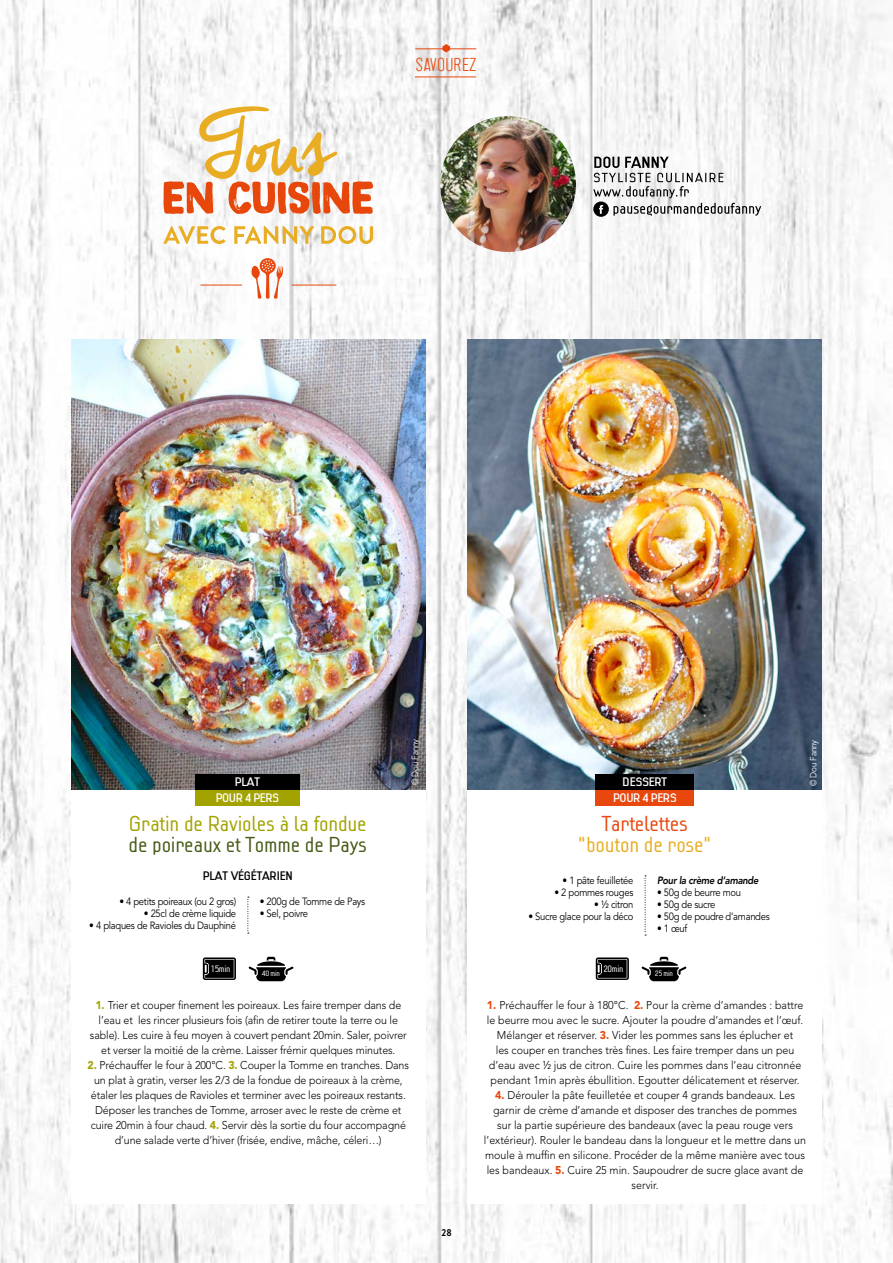
<style>
.page{position:relative;width:893px;height:1263px;background:#fff}
.page>*{position:absolute;margin:0;border:0;box-sizing:border-box;transform-origin:0 0}
.t1{font:300 21px "Lindau";letter-spacing:-.01em;color:#a2a200}
.t2{font:300 21px "Lindau";letter-spacing:-.01em;color:#455b16}
.t3{font:300 21px "Lindau";letter-spacing:-.01em;color:#e8ad23}
.t4{font:300 21px "Lindau";letter-spacing:-.01em;color:#e8470e}
.t5{font:200 19.5px "Sugo";letter-spacing:.04em;color:#e8470c}
.t6{font:500 12px/15.9px "Lindau";letter-spacing:-.03em;color:#fff;text-align:center}
.t7{font:500 12px "Lindau";letter-spacing:-.01em;color:#000}
.t8{font:300 11.25px/15px "Avenir LT Std";color:#000;text-align:center;scale:.95 1}
.t9{font:10.5px "Avenir LT Std";letter-spacing:-.03em;color:#000;scale:.9 1}
.t10{font:italic 800 10.5px "Avenir LT Std";letter-spacing:-.03em;color:#000;scale:.9 1}
.t11{font:700 9.75px "Brandon Text";color:#000;scale:.9 1}
.t12{font:9px "Avenir LT Std";letter-spacing:-.02em;color:#fff;scale:.9 1}
.t13{font:300 9px "Lindau";letter-spacing:-.04em;color:#fff}
.t14{font:300 7.5px "Lindau";letter-spacing:-.04em;color:#fff}
.s1{font-weight:900;color:#a2a200}
.s2{font-weight:900;color:#e8470c}
</style>
<div class="page">
<img style="left:0;top:0;width:893px;height:1263px">
<div style="left:71px;top:666px;width:354px;height:537px;background:#fff"></div>
<div style="left:468px;top:663px;width:354px;height:540px;background:#fff"></div>
<img style="left:440px;top:116px;width:136px;height:136px;border-radius:68px">
<svg style="left:645px;top:875px;width:1px;height:61px"></svg>
<img style="left:468px;top:339px;width:354px;height:451px">
<div style="left:596px;top:774px;width:98px;height:16px;background:#000"></div>
<div style="left:596px;top:790px;width:98px;height:15px;background:#e8470e"></div>
<img style="left:71px;top:339px;width:354px;height:451px">
<div style="left:195px;top:790px;width:105px;height:15px;background:#a2a200"></div>
<div style="left:195px;top:774px;width:105px;height:16px;background:#000"></div>
<svg style="left:593px;top:157px;width:168px;height:60px"></svg>
<svg style="left:247px;top:897px;width:2px;height:37px"></svg>
<svg style="left:203px;top:957px;width:33px;height:23px"></svg>
<svg style="left:249px;top:957px;width:45px;height:24px"></svg>
<svg style="left:251px;top:258px;width:32px;height:41px"></svg>
<hr style="left:292px;top:285px;width:44px;height:1px;background:#e8470c">
<hr style="left:200px;top:285px;width:42px;height:1px;background:#e8470c">
<svg style="left:163px;top:226px;width:210px;height:18px"></svg>
<svg style="left:163px;top:106px;width:210px;height:108px"></svg>
<hr style="left:415px;top:49px;width:61px;height:1px;background:#e8470c">
<hr style="left:415px;top:77px;width:61px;height:1px;background:#e8470c">
<svg style="left:442px;top:44px;width:8px;height:9px"></svg>
<svg style="left:596px;top:957px;width:33px;height:23px"></svg>
<svg style="left:641px;top:957px;width:45px;height:24px"></svg>
<h2 class="t5" style="left:416px;top:53px;width:62px">SAVOUREZ</h2>
<p class="t6" style="left:235px;top:773px;width:27px">PLAT</p>
<h1 class="t1" style="left:129px;top:811px;width:239px">Gratin de Ravioles à la fondue</h1>
<h1 class="t2" style="left:129px;top:832px;width:240px">de poireaux et Tomme de Pays</h1>
<p class="t7" style="left:203px;top:869px;width:91px">PLAT VÉGÉTARIEN</p>
<p class="t6" style="left:216px;top:789px;width:65px">POUR 4 PERS</p>
<p class="t9" style="left:119px;top:895px;width:131px">• 4 petits poireaux (ou 2 gros)</p>
<p class="t9" style="left:144px;top:907px;width:104px">• 25cl de crème liquide</p>
<p class="t9" style="left:89px;top:919px;width:165px">• 4 plaques de Ravioles du Dauphiné</p>
<p class="t13" style="left:210px;top:964px;width:21px">15min</p>
<p class="t9" style="left:260px;top:895px;width:119px">• 200g de Tomme de Pays</p>
<p class="t9" style="left:260px;top:907px;width:55px">• Sel, poivre</p>
<p class="t14" style="left:262px;top:969px;width:20px">40 min</p>
<p class="t12" style="left:410px;top:785px;width:53px;rotate:-90deg">© Dou Fanny</p>
<p class="t12" style="left:808px;top:786px;width:53px;rotate:-90deg">© Dou Fanny</p>
<p class="t6" style="left:613px;top:773px;width:65px">DESSERT<br>POUR 4 PERS</p>
<h1 class="t4" style="left:602px;top:811px;width:88px">Tartelettes</h1>
<h1 class="t3" style="left:578px;top:832px;width:135px">"bouton de rose"</h1>
<p class="t9" style="left:563px;top:874px;width:80px">• 1 pâte feuilletée</p>
<p class="t9" style="left:554px;top:886px;width:89px">• 2 pommes rouges</p>
<p class="t9" style="left:594px;top:898px;width:45px">• ½ citron</p>
<p class="t9" style="left:528px;top:910px;width:118px">• Sucre glace pour la déco</p>
<p class="t13" style="left:603px;top:964px;width:21px">20min</p>
<p class="t10" style="left:657px;top:874px;width:114px">Pour la crème d’amande</p>
<p class="t9" style="left:657px;top:886px;width:95px">• 50g de beurre mou</p>
<p class="t9" style="left:657px;top:898px;width:66px">• 50g de sucre</p>
<p class="t9" style="left:657px;top:910px;width:127px">• 50g de poudre d’amandes</p>
<p class="t9" style="left:657px;top:922px;width:35px">• 1 œuf</p>
<p class="t14" style="left:655px;top:969px;width:20px">25 min</p>
<p class="t8" style="left:90px;top:998px;width:335px"><span class="s1">1.</span> Trier et couper finement les poireaux. Les faire tremper dans de l’eau et les rincer plusieurs fois (afin de retirer toute la terre ou le sable). Les cuire à feu moyen à couvert pendant 20min. Saler, poivrer et verser la moitié de la crème. Laisser frémir quelques minutes.</p>
<p class="t8" style="left:88px;top:1058px;width:340px"><span class="s1">2.</span> Préchauffer le four à 200°C. <span class="s1">3.</span> Couper la Tomme en tranches. Dans un plat à gratin, verser les 2/3 de la fondue de poireaux à la crème, étaler les plaques de Ravioles et terminer avec les poireaux restants.<br>Déposer les tranches de Tomme, arroser avec le reste de crème et cuire 20min à four chaud. <span class="s1">4.</span> Servir dès la sortie du four accompagné d’une salade verte d’hiver (frisée, endive, mâche, céleri…)</p>
<p class="t11" style="left:442px;top:1225px;width:13px">28</p>
<p class="t8" style="left:487px;top:998px;width:335px"><span class="s2">1.</span> Préchauffer le four à 180°C. <span class="s2">2.</span> Pour la crème d’amandes : battre le beurre mou avec le sucre. Ajouter la poudre d’amandes et l’œuf.<br>Mélanger et réserver. <span class="s2">3.</span> Vider les pommes sans les éplucher et<br>les couper en tranches très fines. Les faire tremper dans un peu d’eau avec ½ jus de citron. Cuire les pommes dans l’eau citronnée pendant 1min après ébullition. Egoutter délicatement et réserver.</p>
<p class="t8" style="left:484px;top:1088px;width:341px"><span class="s2">4.</span> Dérouler la pâte feuilletée et couper 4 grands bandeaux. Les garnir de crème d’amande et disposer des tranches de pommes<br>sur la partie supérieure des bandeaux (avec la peau rouge vers l’extérieur). Rouler le bandeau dans la longueur et le mettre dans un moule à muffin en silicone. Procéder de la même manière avec tous les bandeaux. <span class="s2">5.</span> Cuire 25 min. Saupoudrer de sucre glace avant de servir.</p>
</div>
